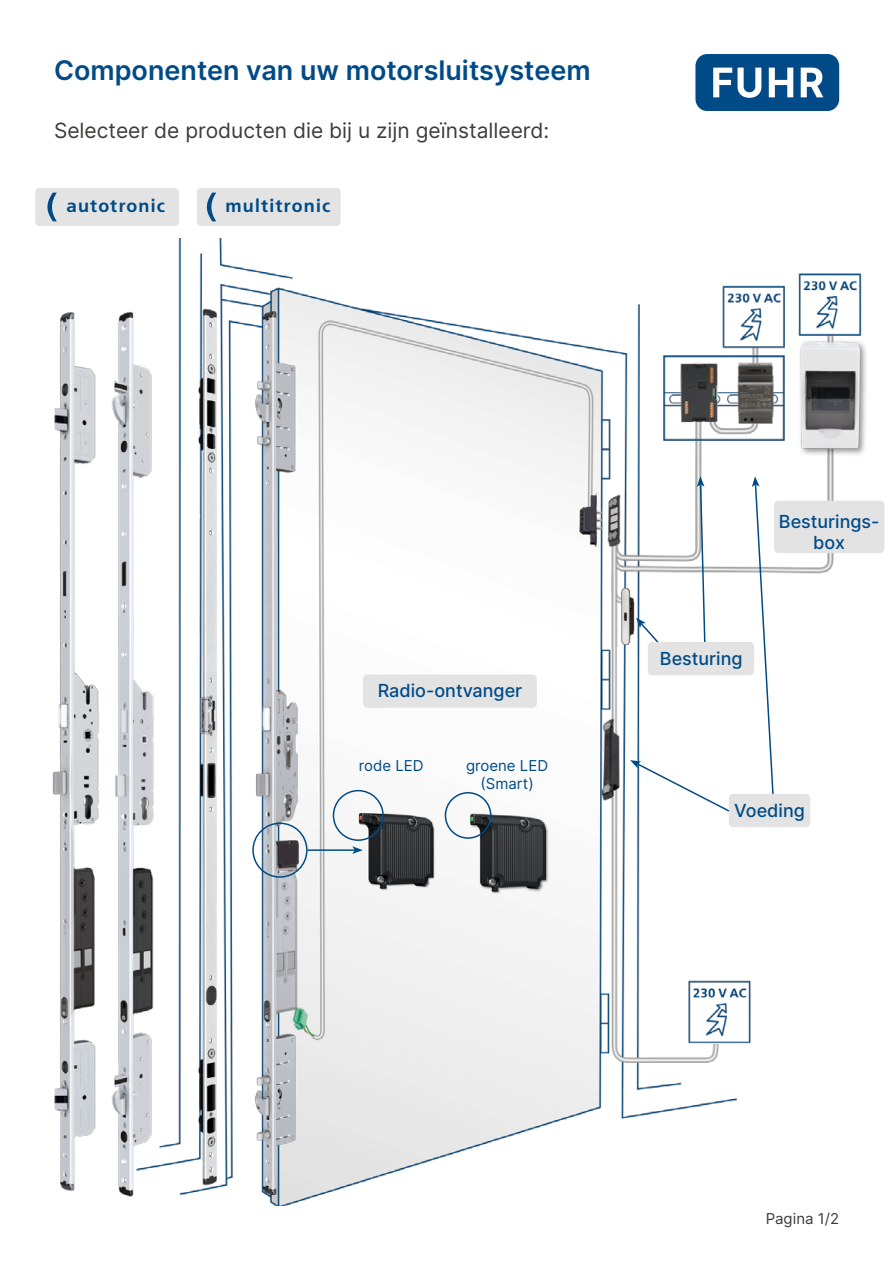
<style>
.page{position:relative;width:893px;height:1263px;background:#fff}
.page>*{position:absolute;margin:0;border:0;box-sizing:border-box;transform-origin:0 0}
.t1{font:600 27px "Inter";color:#004b87}
.t2{font:21px "Inter";color:#3c3c3b}
.t3{font:500 18px/21.6px "Inter";color:#004b87;text-align:center}
.t4{font:600 18px "Free Set";letter-spacing:.07em;color:#004b87}
.t5{font:15px/18px "Inter";color:#004b87;text-align:center}
.t6{font:15px "Inter";color:#3c3c3b}
</style>
<div class="page">
<img style="left:52px;top:238px;width:814px;height:967px">
<div style="left:695px;top:54px;width:144px;height:57px;background:#004b87;border-radius:12px"></div>
<svg style="left:713px;top:68px;width:110px;height:30px"></svg>
<svg style="left:752px;top:476px;width:23px;height:318px"></svg>
<div style="left:729px;top:794px;width:81px;height:33px;background:#e3e3e3;border-radius:4px"></div>
<div style="left:252px;top:822px;width:56px;height:56px;border:2px solid #004b87;border-radius:50%"></div>
<div style="left:333px;top:790px;width:51px;height:51px;border:2px solid #004b87;border-radius:50%"></div>
<div style="left:445px;top:792px;width:46px;height:47px;border:2px solid #004b87;border-radius:50%"></div>
<hr style="left:308px;top:849px;width:47px;height:2px;background:#004b87">
<svg style="left:352px;top:846px;width:11px;height:8px"></svg>
<div style="left:35px;top:188px;width:144px;height:38px;background:#e3e3e3;border-radius:4px"></div>
<svg style="left:47px;top:193px;width:10px;height:28px"></svg>
<div style="left:197px;top:188px;width:144px;height:38px;background:#e3e3e3;border-radius:4px"></div>
<svg style="left:207px;top:193px;width:9px;height:28px"></svg>
<div style="left:363px;top:674px;width:174px;height:34px;background:#e3e3e3;border-radius:4px"></div>
<svg style="left:636px;top:618px;width:31px;height:34px"></svg>
<svg style="left:697px;top:476px;width:9px;height:166px"></svg>
<svg style="left:630px;top:760px;width:101px;height:53px"></svg>
<div style="left:648px;top:642px;width:106px;height:33px;background:#e3e3e3;border-radius:4px"></div>
<div style="left:774px;top:501px;width:110px;height:52px;background:#e3e3e3;border-radius:4px"></div>
<p class="t1" style="left:54px;top:51px;width:538px">Componenten van uw motorsluitsysteem</p>
<p class="t2" style="left:54px;top:115px;width:497px">Selecteer de producten die bij u zijn geïnstalleerd:</p>
<p class="t4" style="left:66px;top:195px;width:100px">autotronic</p>
<p class="t4" style="left:225px;top:195px;width:107px">multitronic</p>
<p class="t3" style="left:378px;top:679px;width:146px">Radio-ontvanger</p>
<p class="t5" style="left:359px;top:757px;width:66px">rode LED</p>
<p class="t5" style="left:466px;top:757px;width:84px">groene LED (Smart)</p>
<p class="t3" style="left:779px;top:510px;width:102px">Besturings&shy;box</p>
<p class="t3" style="left:660px;top:647px;width:84px">Besturing</p>
<p class="t3" style="left:734px;top:799px;width:72px">Voeding</p>
<p class="t6" style="left:766px;top:1207px;width:75px">Pagina 1/2</p>
</div>
